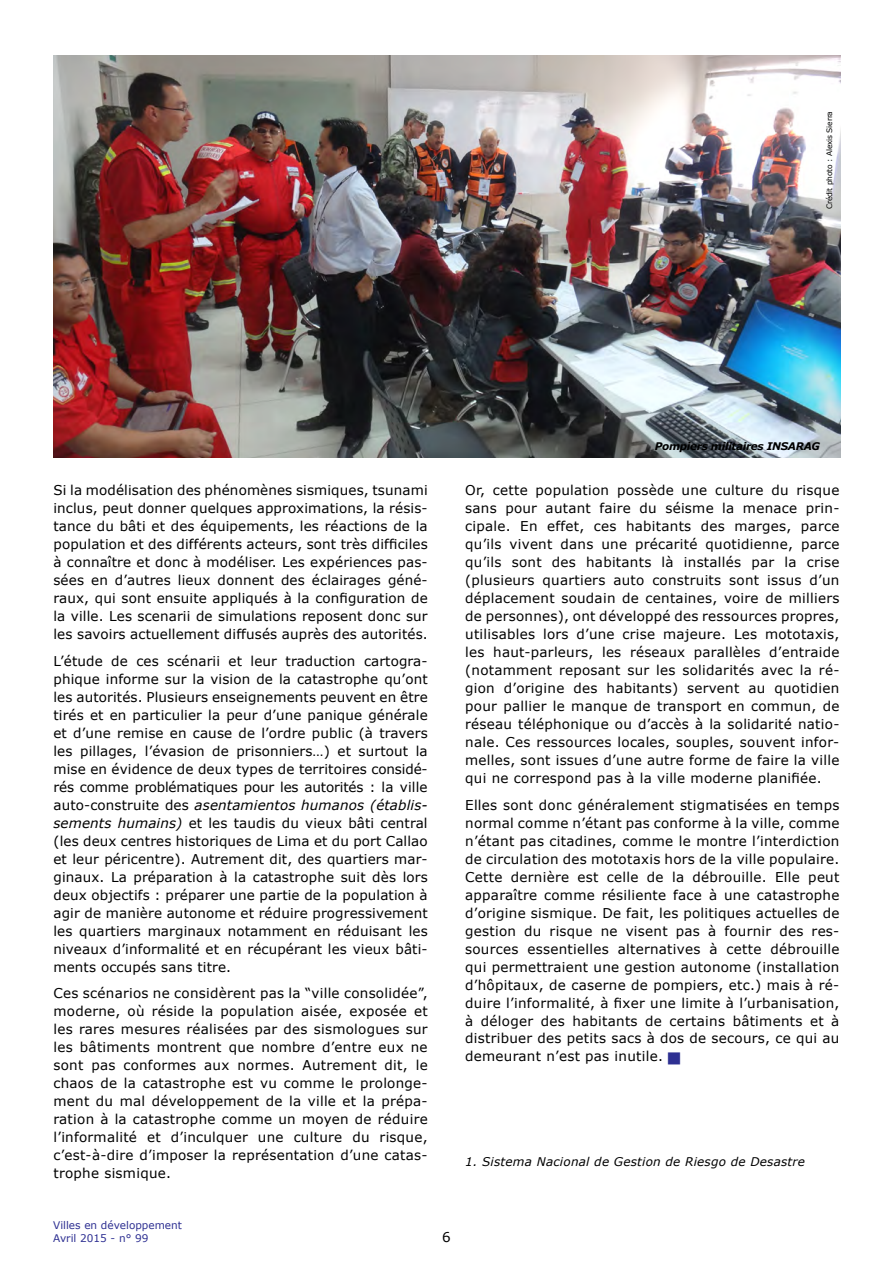
<style>
.page{position:relative;width:893px;height:1263px;background:#fff}
.page>*{position:absolute;margin:0;border:0;box-sizing:border-box;transform-origin:0 0}
.t1{font:13.5px/18px "Verdana";letter-spacing:.02em;color:#000;text-align:justify}
.t2{font:italic 12px "Verdana";letter-spacing:.02em;color:#000}
.t3{font:10.5px/12.6px "Verdana";color:#2e3092}
.t4{font:italic 700 10.5px "Verdana";letter-spacing:-.03em;color:#000}
.t5{font:7.5px "Verdana";letter-spacing:-.02em;color:#000}
.s1{font-style:italic}
</style>
<div class="page">
<img style="left:53px;top:55px;width:787px;height:403px">
<p class="t5" style="left:825px;top:209px;width:100px;rotate:-90deg">Crédit photo : Alexis Sierra</p>
<p class="t1" style="left:53px;top:481px;width:376px">Si la modélisation des phénomènes sismiques, tsunami inclus, peut donner quelques approximations, la résis&shy;tance du bâti et des équipements, les réactions de la population et des différents acteurs, sont très difficiles à connaître et donc à modéliser. Les expériences pas&shy;sées en d’autres lieux donnent des éclairages géné&shy;raux, qui sont ensuite appliqués à la configuration de la ville. Les scenarii de simulations reposent donc sur les savoirs actuellement diffusés auprès des autorités.</p>
<p class="t1" style="left:53px;top:651px;width:376px">L’étude de ces scénarii et leur traduction cartogra&shy;phique informe sur la vision de la catastrophe qu’ont les autorités. Plusieurs enseignements peuvent en être tirés et en particulier la peur d’une panique générale et d’une remise en cause de l’ordre public (à travers les pillages, l’évasion de prisonniers…) et surtout la mise en évidence de deux types de territoires considé&shy;rés comme problématiques pour les autorités : la ville auto-construite des <span class="s1">asentamientos humanos (établis&shy;sements humains)</span> et les taudis du vieux bâti central (les deux centres historiques de Lima et du port Callao et leur péricentre). Autrement dit, des quartiers mar&shy;ginaux. La préparation à la catastrophe suit dès lors deux objectifs : préparer une partie de la population à agir de manière autonome et réduire progressivement les quartiers marginaux notamment en réduisant les niveaux d’informalité et en récupérant les vieux bâti&shy;ments occupés sans titre.</p>
<p class="t1" style="left:53px;top:984px;width:376px">Ces scénarios ne considèrent pas la “ville consolidée”, moderne, où réside la population aisée, exposée et les rares mesures réalisées par des sismologues sur les bâtiments montrent que nombre d’entre eux ne sont pas conformes aux normes. Autrement dit, le chaos de la catastrophe est vu comme le prolonge&shy;ment du mal développement de la ville et la prépa&shy;ration à la catastrophe comme un moyen de réduire l’informalité et d’inculquer une culture du risque, c’est-à-dire d’imposer la représentation d’une catas&shy;trophe sismique.</p>
<p class="t4" style="left:655px;top:440px;width:167px">Pompiers militaires INSARAG</p>
<p class="t1" style="left:465px;top:481px;width:376px">Or, cette population possède une culture du risque sans pour autant faire du séisme la menace prin&shy;cipale. En effet, ces habitants des marges, parce qu’ils vivent dans une précarité quotidienne, parce qu’ils sont des habitants là installés par la crise (plusieurs quartiers auto construits sont issus d’un déplacement soudain de centaines, voire de milliers de personnes), ont développé des ressources propres, utilisables lors d’une crise majeure. Les mototaxis, les haut-parleurs, les réseaux parallèles d’entraide (notamment reposant sur les solidarités avec la ré&shy;gion d’origine des habitants) servent au quotidien pour pallier le manque de transport en commun, de réseau téléphonique ou d’accès à la solidarité natio&shy;nale. Ces ressources locales, souples, souvent infor&shy;melles, sont issues d’une autre forme de faire la ville qui ne correspond pas à la ville moderne planifiée.</p>
<p class="t1" style="left:465px;top:795px;width:376px">Elles sont donc généralement stigmatisées en temps normal comme n’étant pas conforme à la ville, comme n’étant pas citadines, comme le montre l’interdiction de circulation des mototaxis hors de la ville populaire.<br>Cette dernière est celle de la débrouille. Elle peut apparaître comme résiliente face à une catastrophe d’origine sismique. De fait, les politiques actuelles de gestion du risque ne visent pas à fournir des res&shy;sources essentielles alternatives à cette débrouille qui permettraient une gestion autonome (installation d’hôpitaux, de caserne de pompiers, etc.) mais à ré&shy;duire l’informalité, à fixer une limite à l’urbanisation, à déloger des habitants de certains bâtiments et à distribuer des petits sacs à dos de secours, ce qui au demeurant n’est pas inutile.</p>
<p class="t2" style="left:465px;top:1154px;width:341px">1. Sistema Nacional de Gestion de Riesgo de Desastre</p>
<p class="t3" style="left:53px;top:1219px;width:130px">Villes en développement<br>Avril 2015 - n° 99</p>
<p class="t1" style="left:442px;top:1228px;width:10px">6</p>
</div>
